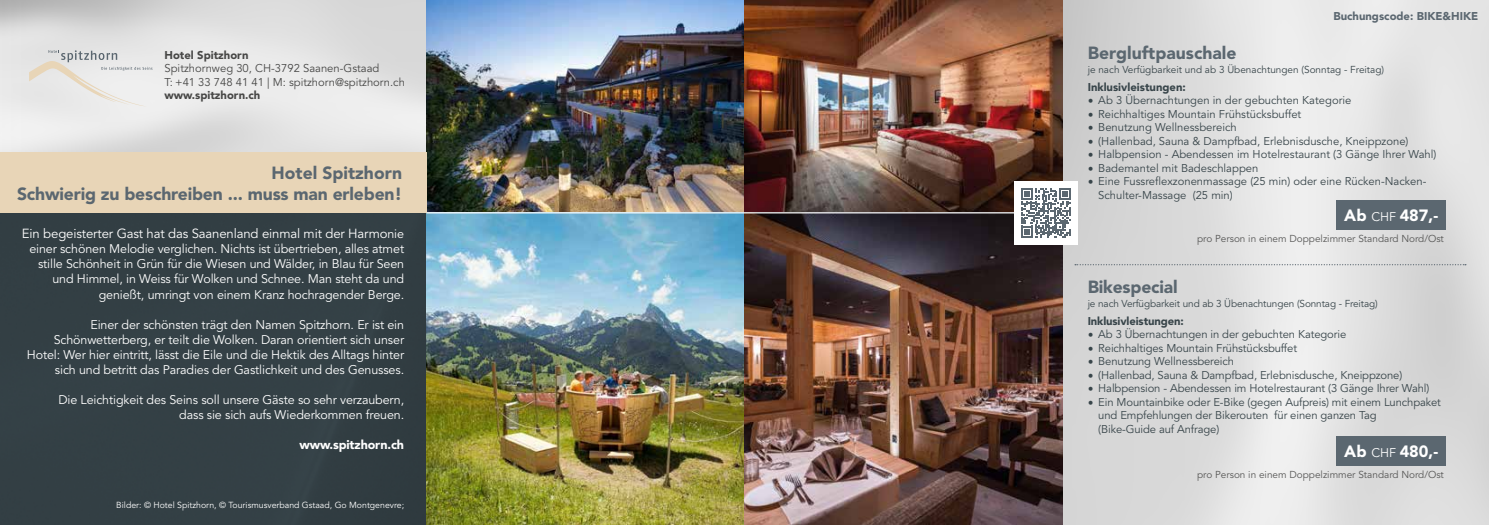
<style>
.page{position:relative;width:1489px;height:525px;background:#fff}
.page>*{position:absolute;margin:0;border:0;box-sizing:border-box;transform-origin:0 0}
.t1{font:900 17.5px/21px "Avenir LT Std";letter-spacing:-.01em;color:#5b6770;text-align:right}
.t2{font:900 16.25px "Avenir LT Std";color:#fff}
.t3{font:13.12px "Avenir LT Std";letter-spacing:-.01em;color:#fff}
.t4{font:12.5px/15px "Avenir LT Std";letter-spacing:-.01em;color:#fff;text-align:right}
.t5{font:900 12.5px "Avenir LT Std";letter-spacing:-.01em;color:#fff}
.t6{font:11.25px/13.5px "Avenir LT Std";letter-spacing:-.01em;color:#38454a}
.t7{font:11.25px/13.5px "Avenir LT Std";color:#474746}
.t8{font:900 11.25px "Avenir LT Std";letter-spacing:-.005em;color:#38454a}
.t9{font:900 11.25px "Avenir LT Std";color:#474746}
.t10{font:900 11.25px "Avenir LT Std";color:#5b6770}
.t11{font:10px "Avenir LT Std";letter-spacing:-.01em;color:#38454a}
.t12{font:10px "Avenir LT Std";color:#575756}
.t13{font:8.75px "Avenir LT Std";color:#fff}
.s1{font-size:12.5px}
.s2{font-family:"Minion Pro";font-size:15px}
.s3{font-weight:400;font-size:12.5px}
</style>
<div class="page">
<img style="left:1062px;top:0;width:426px;height:524px">
<img style="left:0;top:213px;width:1062px;height:311px">
<img style="left:426px;top:0;width:636px;height:216px">
<div style="left:1336px;top:436px;width:109px;height:29px;background:#5b6770"></div>
<svg style="left:1075px;top:264px;width:390px;height:1px"></svg>
<div style="left:0;top:152px;width:426px;height:61px;background:#e8d5b7"></div>
<svg style="left:29px;top:50px;width:123px;height:58px;background:#e4e3e1"></svg>
<hr style="left:426px;top:212px;width:636px;height:1px;background:#fff">
<div style="left:1336px;top:200px;width:109px;height:29px;background:#5b6770"></div>
<div style="left:1014px;top:181px;width:63px;height:63px;background:#fff"></div>
<svg style="left:1021px;top:188px;width:49px;height:49px"></svg>
<p class="t9" style="left:164px;top:48px;width:85px">Hotel Spitzhorn</p>
<p class="t7" style="left:164px;top:62px;width:242px">Spitzhornweg 30, CH-3792 Saanen-Gstaad<br>T: +41 33 748 41 41 | M: spitzhorn@spitzhorn.ch</p>
<p class="t9" style="left:164px;top:88px;width:97px">www.spitzhorn.ch</p>
<h1 class="t1" style="left:17px;top:162px;width:386px">Hotel Spitzhorn<br>Schwierig zu beschreiben ... muss man erleben!</h1>
<p class="t3" style="left:22px;top:226px;width:383px">Ein begeisterter Gast hat das Saanenland einmal mit der Harmo<span class="s1">nie</span></p>
<p class="t4" style="left:29px;top:242px;width:376px">einer schönen Melodie verglichen. Nichts ist übertrieben, alles atmet stille Schönheit in Grün für die Wiesen und Wälder, in Blau für Seen und Himmel, in Weiss für Wolken und Schnee. Man steht da und genießt, umringt von einem Kranz hochragender Berge.</p>
<p class="t4" style="left:27px;top:317px;width:379px">Einer der schönsten trägt den Namen Spitzhorn. Er ist ein Schönwetterberg, er teilt die Wolken. Daran orientiert sich unser Hotel: Wer hier eintritt, lässt die Eile und die Hektik des Alltags hinter sich und betritt das Paradies der Gastlichkeit und des Genusses.</p>
<p class="t4" style="left:58px;top:392px;width:347px">Die Leichtigkeit des Seins soll unsere Gäste so sehr verzaubern, dass sie sich aufs Wiederkommen freuen.</p>
<p class="t5" style="left:299px;top:436px;width:106px">www.spitzhorn.ch</p>
<p class="t13" style="left:116px;top:500px;width:289px">Bilder: © Hotel Spitzhorn, © Tourismusverband Gstaad, Go Montgenevre;</p>
<p class="t10" style="left:1333px;top:10px;width:146px">Buchungscode: BIKE&amp;HIKE</p>
<h1 class="t1" style="left:1087px;top:43px;width:150px">Bergluftpauschale</h1>
<p class="t11" style="left:1087px;top:64px;width:298px">je nach Verfügbarkeit und ab 3 Übenachtungen (Sonntag - Freitag)</p>
<p class="t8" style="left:1087px;top:80px;width:100px">Inklusivleistungen:</p>
<p class="t6" style="left:1087px;top:94px;width:265px"><span class="s2">•</span> Ab 3 Übernachtungen in der gebuchten Kategorie</p>
<p class="t6" style="left:1087px;top:107px;width:215px"><span class="s2">•</span> Reichhaltiges Mountain Frü hstücksbuffet</p>
<p class="t6" style="left:1087px;top:121px;width:150px"><span class="s2">•</span> Benutzung Wellnessbereich</p>
<p class="t6" style="left:1087px;top:134px;width:322px"><span class="s2">•</span> (Hallenbad, Sauna &amp; Dampfbad, Erlebnisdusche, Kneippzone)</p>
<p class="t6" style="left:1087px;top:148px;width:350px"><span class="s2">•</span> Halbpension - Abendessen im Hotelrestaurant (3 Gänge Ihrer Wahl)</p>
<p class="t6" style="left:1087px;top:161px;width:172px"><span class="s2">•</span> Bademantel mit Badeschlappen</p>
<p class="t6" style="left:1098px;top:175px;width:330px;text-indent:-11px"><span class="s2">•</span> Eine Fussreflexzonenmassage (25 min) oder eine Rücken-Nacken-<br>Schulter-Massage (25 min)</p>
<h2 class="t2" style="left:1344px;top:205px;width:95px">Ab <span class="s3">CHF</span> 487,-</h2>
<p class="t12" style="left:1197px;top:232px;width:248px">pro Person in einem Doppelzimmer Standard Nord/Ost</p>
<h1 class="t1" style="left:1087px;top:277px;width:92px">Bikespecial</h1>
<p class="t11" style="left:1087px;top:298px;width:292px">je nach Verfügbarkeit und ab 3 Übenachtungen (Sonntag - Freitag)</p>
<p class="t8" style="left:1087px;top:314px;width:98px">Inklusivleistungen:</p>
<p class="t6" style="left:1087px;top:328px;width:260px"><span class="s2">•</span> Ab 3 Übernachtungen in der gebuchten Kategorie</p>
<p class="t6" style="left:1087px;top:341px;width:211px"><span class="s2">•</span> Reichhaltiges Mountain Frü hstücksbuffet</p>
<p class="t6" style="left:1087px;top:355px;width:148px"><span class="s2">•</span> Benutzung Wellnessbereich</p>
<p class="t6" style="left:1087px;top:368px;width:316px"><span class="s2">•</span> (Hallenbad, Sauna &amp; Dampfbad, Erlebnisdusche, Kneippzone)</p>
<p class="t6" style="left:1087px;top:382px;width:343px"><span class="s2">•</span> Halbpension - Abendessen im Hotelrestaurant (3 Gänge Ihrer Wahl)</p>
<p class="t6" style="left:1098px;top:395px;width:344px;text-indent:-11px"><span class="s2">•</span> Ein Mountainbike oder E-Bike (gegen Aufpreis) mit einem Lunchpaket und Empfehlungen der Bikerouten für einen ganzen Tag<br>(Bike-Guide auf Anfrage)</p>
<h2 class="t2" style="left:1344px;top:441px;width:95px">Ab <span class="s3">CHF</span> 480,-</h2>
<p class="t12" style="left:1197px;top:468px;width:248px">pro Person in einem Doppelzimmer Standard Nord/Ost</p>
</div>
